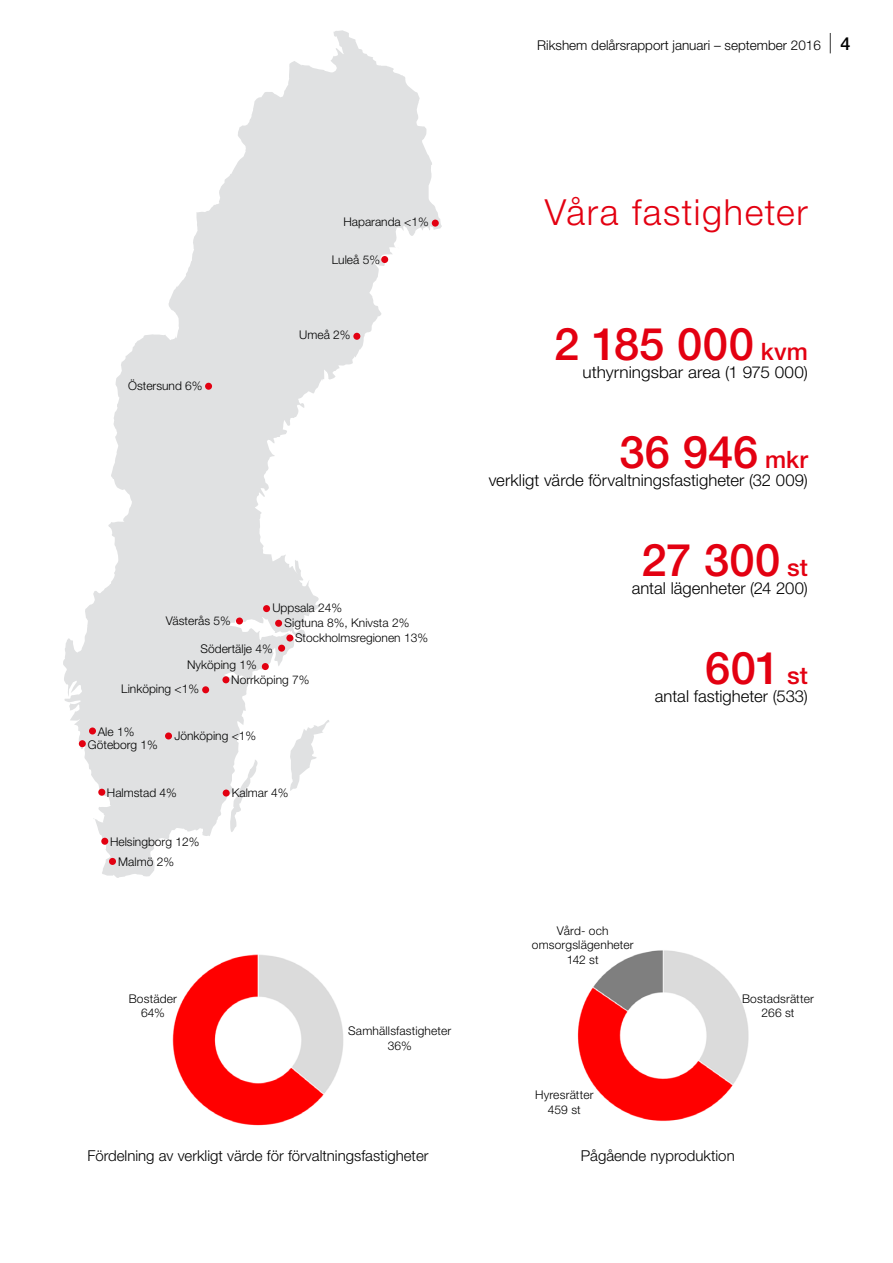
<style>
.page{position:relative;width:893px;height:1263px;background:#fff}
.page>*{position:absolute;margin:0;border:0;box-sizing:border-box;transform-origin:0 0}
.t1{font:500 45px "Helvetica Neue LT Std";letter-spacing:.005em;color:#e30011}
.t2{font:300 36px "Helvetica Neue LT Std";letter-spacing:.04em;color:#e30011}
.t3{font:300 16.5px "Helvetica Neue LT Std";color:#000}
.t4{font:300 16.5px "Helvetica Neue LT Std";color:#000;scale:1.04 1}
.t5{font:300 15px "Helvetica Neue LT Std";color:#000}
.t6{font:300 13.5px "Helvetica Neue LT Std";color:#000}
.t7{font:300 12px/14.4px "Helvetica Neue LT Std";color:#000;text-align:center}
.s1{font-size:20.4px}
.s2{font-weight:500;font-size:18px}
.s3{font-size:24px}
</style>
<div class="page">
<img style="left:577px;top:950px;width:172px;height:171px">
<svg style="left:63px;top:30px;width:379px;height:848px"></svg>
<svg style="left:230px;top:759px;width:28px;height:73px"></svg>
<svg style="left:290px;top:716px;width:40px;height:76px"></svg>
<div style="left:262px;top:663px;width:7px;height:7px;background:#e30011;border-radius:50%"></div>
<div style="left:223px;top:789px;width:7px;height:7px;background:#e30011;border-radius:50%"></div>
<div style="left:79px;top:740px;width:7px;height:7px;background:#e30011;border-radius:50%"></div>
<div style="left:89px;top:727px;width:7px;height:7px;background:#e30011;border-radius:50%"></div>
<div style="left:109px;top:858px;width:7px;height:7px;background:#e30011;border-radius:50%"></div>
<div style="left:98px;top:789px;width:7px;height:7px;background:#e30011;border-radius:50%"></div>
<div style="left:101px;top:838px;width:7px;height:7px;background:#e30011;border-radius:50%"></div>
<div style="left:222px;top:676px;width:7px;height:7px;background:#e30011;border-radius:50%"></div>
<div style="left:278px;top:645px;width:7px;height:7px;background:#e30011;border-radius:50%"></div>
<div style="left:236px;top:617px;width:7px;height:7px;background:#e30011;border-radius:50%"></div>
<div style="left:275px;top:620px;width:7px;height:7px;background:#e30011;border-radius:50%"></div>
<div style="left:381px;top:256px;width:7px;height:7px;background:#e30011;border-radius:50%"></div>
<div style="left:263px;top:605px;width:7px;height:7px;background:#e30011;border-radius:50%"></div>
<div style="left:286px;top:634px;width:7px;height:7px;background:#e30011;border-radius:50%"></div>
<div style="left:353px;top:333px;width:7px;height:7px;background:#e30011;border-radius:50%"></div>
<div style="left:205px;top:383px;width:7px;height:7px;background:#e30011;border-radius:50%"></div>
<div style="left:432px;top:220px;width:7px;height:7px;background:#e30011;border-radius:50%"></div>
<div style="left:202px;top:686px;width:7px;height:7px;background:#e30011;border-radius:50%"></div>
<div style="left:165px;top:732px;width:7px;height:7px;background:#e30011;border-radius:50%"></div>
<img style="left:172px;top:954px;width:172px;height:172px">
<p class="t6" style="left:537px;top:37px;width:315px">Rikshem delårsrapport januari – september 2016 <span class="s1">|</span> <span class="s2">4</span></p>
<p class="t7" style="left:343px;top:214px;width:87px">Haparanda &lt;1%</p>
<p class="t7" style="left:332px;top:252px;width:50px">Luleå 5%</p>
<p class="t7" style="left:128px;top:378px;width:76px">Östersund 6%</p>
<p class="t7" style="left:299px;top:327px;width:53px">Umeå 2%</p>
<p class="t7" style="left:272px;top:601px;width:71px">Uppsala 24%</p>
<p class="t7" style="left:166px;top:613px;width:67px">Västerås 5%</p>
<p class="t7" style="left:231px;top:657px;width:80px;line-height:14.9px;text-align:left;text-indent:-44px">Nyköping 1%<br>Norrköping 7%</p>
<p class="t7" style="left:285px;top:615px;width:126px">Sigtuna 8%, Knivsta 2%</p>
<p class="t7" style="left:295px;top:630px;width:134px">Stockholmsregionen 13%</p>
<p class="t7" style="left:201px;top:641px;width:74px">Södertälje 4%</p>
<p class="t7" style="left:121px;top:681px;width:79px">Linköping &lt;1%</p>
<p class="t7" style="left:98px;top:724px;width:38px">Ale 1%</p>
<p class="t7" style="left:88px;top:738px;width:72px">Göteborg 1%</p>
<p class="t7" style="left:174px;top:728px;width:83px">Jönköping &lt;1%</p>
<p class="t7" style="left:107px;top:785px;width:72px">Halmstad 4%</p>
<p class="t7" style="left:110px;top:834px;width:91px">Helsingborg 12%</p>
<p class="t7" style="left:118px;top:854px;width:57px">Malmö 2%</p>
<p class="t7" style="left:232px;top:785px;width:58px">Kalmar 4%</p>
<p class="t7" style="left:129px;top:991px;width:50px">Bostäder<br>64%</p>
<p class="t7" style="left:348px;top:1023px;width:105px">Samhällsfastigheter<br>36%</p>
<h2 class="t2" style="left:545px;top:190px;width:264px">Våra fastigheter</h2>
<h1 class="t1" style="left:554px;top:317px;width:255px">2 185 000 <span class="s3">kvm</span></h1>
<h3 class="t4" style="left:583px;top:362px;width:218px">uthyrningsbar area (1 975 000)</h3>
<h1 class="t1" style="left:619px;top:425px;width:190px">36 946 <span class="s3">mkr</span></h1>
<h3 class="t3" style="left:489px;top:470px;width:321px">verkligt värde förvaltningsfastigheter (32 009)</h3>
<h1 class="t1" style="left:641px;top:533px;width:168px">27 300 <span class="s3">st</span></h1>
<h3 class="t3" style="left:632px;top:578px;width:178px">antal lägenheter (24 200)</h3>
<h1 class="t1" style="left:705px;top:641px;width:104px">601 <span class="s3">st</span></h1>
<h3 class="t3" style="left:655px;top:686px;width:155px">antal fastigheter (533)</h3>
<p class="t7" style="left:532px;top:923px;width:103px">Vård- och omsorgslägenheter<br>142 st</p>
<p class="t7" style="left:535px;top:1087px;width:60px">Hyresrätter<br>459 st</p>
<p class="t7" style="left:742px;top:991px;width:73px">Bostadsrätter<br>266 st</p>
<p class="t5" style="left:87px;top:1147px;width:343px">Fördelning av verkligt värde för förvaltningsfastigheter</p>
<p class="t5" style="left:581px;top:1146px;width:155px">Pågående nyproduktion</p>
</div>
